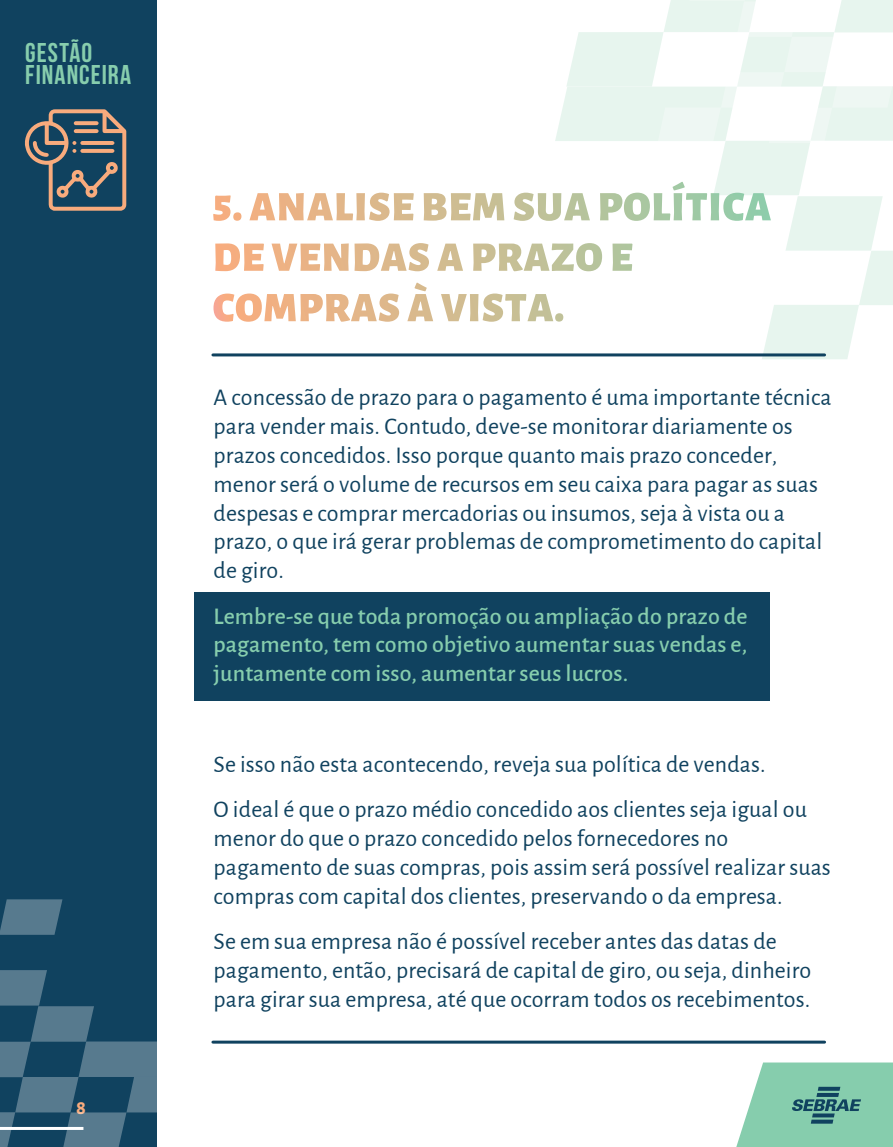
<style>
.page{position:relative;width:893px;height:1147px;background:#fff}
.page>*{position:absolute;margin:0;border:0;box-sizing:border-box;transform-origin:0 0}
.t1{font:700 27.15px/21.9px "Bebas Neue";letter-spacing:.035em;color:#87cdad}
.t2{font:24px/28.8px "Alegreya Sans";letter-spacing:.005em;color:#10425f}
.t3{font:500 24px/28.8px "Alegreya Sans";letter-spacing:.005em;color:#86cdad;text-align:justify}
.t4{font:800 19.5px "Alegreya Sans";color:#f8ab7d}
</style>
<div class="page">
<div style="left:194px;top:592px;width:576px;height:109px;background:#10425f"></div>
<svg style="left:736px;top:1062px;width:157px;height:84px;background:#89c8af"></svg>
<div style="left:0;top:0;width:157px;height:1146px;background:#10425f"></div>
<svg style="left:25px;top:109px;width:101px;height:102px"></svg>
<svg style="left:213px;top:0;width:680px;height:359px"></svg>
<svg style="left:0;top:899px;width:62px;height:35px;background:#4e7388"></svg>
<svg style="left:0;top:970px;width:157px;height:176px"></svg>
<hr style="left:213px;top:353px;width:612px;height:3px;background:#10425f">
<hr style="left:213px;top:1040px;width:612px;height:3px;background:#10425f">
<p class="t1" style="left:25px;top:42px;width:107px">GESTÃO<br>FINANCEIRA</p>
<p class="t4" style="left:76px;top:1092px;width:11px">8</p>
<p class="t2" style="left:214px;top:382px;width:619px">A concessão de prazo para o pagamento é uma importante técnica para vender mais. Contudo, deve-se monitorar diariamente os prazos concedidos. Isso porque quanto mais prazo conceder, menor será o volume de recursos em seu caixa para pagar as suas despesas e comprar mercadorias ou insumos, seja à vista ou a prazo, o que irá gerar problemas de comprometimento do capital de giro.</p>
<p class="t3" style="left:214px;top:600px;width:535px">Lembre-se que toda promoção ou ampliação do prazo de pagamento, tem como objetivo aumentar suas vendas e, juntamente com isso, aumentar seus lucros.</p>
<p class="t2" style="left:214px;top:740px;width:595px;line-height:45.3px">Se isso não esta acontecendo, reveja sua política de vendas.<br>O ideal é que o prazo médio concedido aos clientes seja igual ou</p>
<p class="t2" style="left:214px;top:822px;width:619px">menor do que o prazo concedido pelos fornecedores no pagamento de suas compras, pois assim será possível realizar suas compras com capital dos clientes, preservando o da empresa.</p>
<p class="t2" style="left:214px;top:925px;width:599px">Se em sua empresa não é possível receber antes das datas de pagamento, então, precisará de capital de giro, ou seja, dinheiro para girar sua empresa, até que ocorram todos os recebimentos.</p>
</div>
